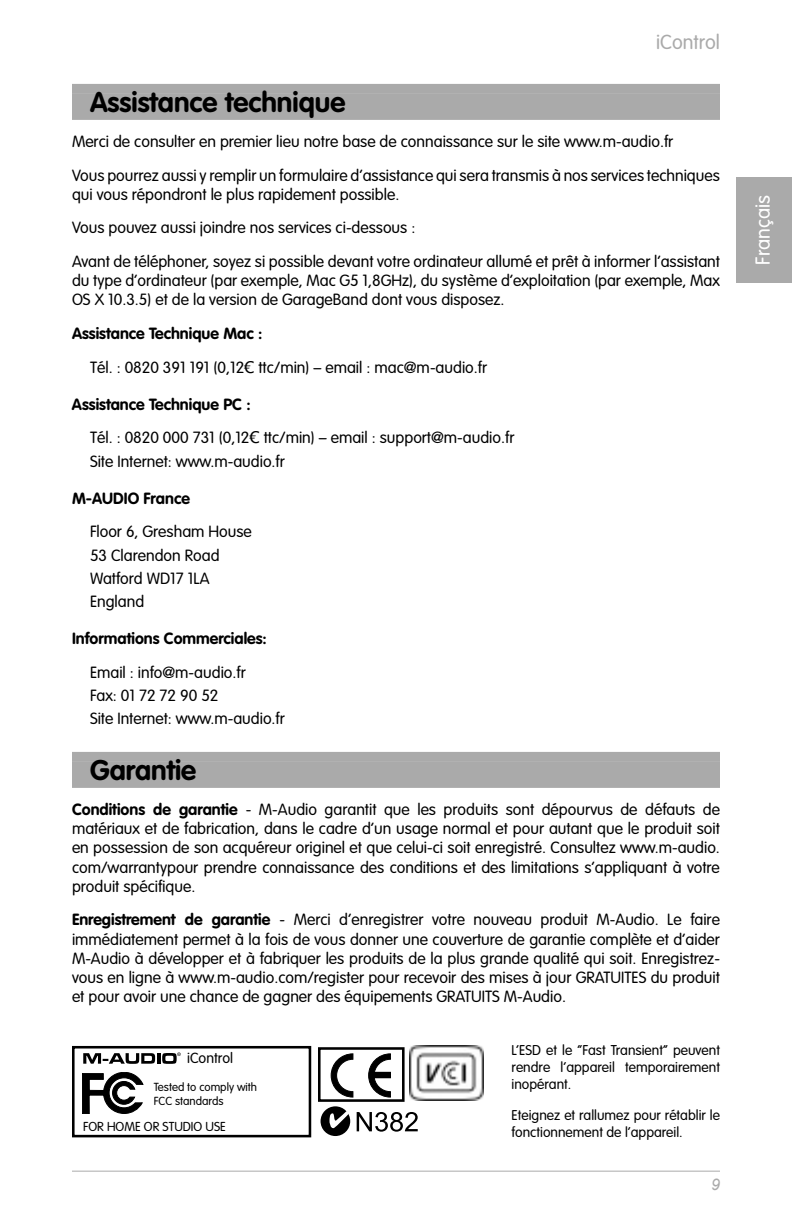
<style>
.page{position:relative;width:792px;height:1224px;background:#fff}
.page>*{position:absolute;margin:0;border:0;box-sizing:border-box;transform-origin:0 0}
.t1{font:700 28px "VAG Rounded";color:#000}
.t2{font:300 20px "VAG Rounded";color:#aaa}
.t3{font:300 20px "VAG Rounded";color:#fff}
.t4{font:300 16px/19.2px "VAG Rounded";color:#000}
.t5{font:700 16px "VAG Rounded";color:#000}
.t6{font:italic 16px "Arial";color:#aaa}
.t7{font:300 14.4px "VAG Rounded";color:#000}
.t8{font:300 14px/16.8px "VAG Rounded";color:#000;text-align:justify}
.t9{font:300 12.8px "VAG Rounded";color:#000}
.t10{font:300 11.6px/14px "VAG Rounded";color:#000}
.s1{font-weight:700}
.s2{font-family:"Verdana";font-weight:400}
</style>
<div class="page">
<hr style="left:72px;top:1171px;width:648px;height:1px;background:#aaa">
<div style="left:736px;top:177px;width:56px;height:105px;background:#aaa"></div>
<div style="left:72px;top:84px;width:648px;height:10px;background:#aaa"></div>
<div style="left:72px;top:94px;width:648px;height:26px;background:#aaa"></div>
<div style="left:72px;top:752px;width:648px;height:10px;background:#aaa"></div>
<div style="left:72px;top:762px;width:648px;height:26px;background:#aaa"></div>
<svg style="left:83px;top:1052px;width:98px;height:12px"></svg>
<svg style="left:82px;top:1072px;width:61px;height:42px"></svg>
<div style="left:72px;top:1046px;width:239px;height:91px;border:3px solid #000"></div>
<svg style="left:330px;top:1053px;width:61px;height:45px"></svg>
<div style="left:373px;top:1072px;width:17px;height:6px;background:#000"></div>
<div style="left:318px;top:1047px;width:87px;height:55px;border:3px solid #000"></div>
<div style="left:321px;top:1106px;width:29px;height:30px;background:#000;border-radius:50%"></div>
<svg style="left:329px;top:1108px;width:21px;height:21px"></svg>
<svg style="left:357px;top:1112px;width:61px;height:20px"></svg>
<img style="left:410px;top:1046px;width:74px;height:55px">
<p class="t2" style="left:656px;top:30px;width:65px">iControl</p>
<h1 class="t1" style="left:90px;top:86px;width:257px">Assistance technique</h1>
<p class="t4" style="left:72px;top:125px;width:649px;line-height:33.6px">Merci de consulter en premier lieu notre base de connaissance sur le site www.m-audio.fr<br>Vous pourrez aussi y remplir un formulaire d’assistance qui sera transmis à nos services techniques</p>
<p class="t4" style="left:72px;top:177px;width:650px;line-height:33.6px">qui vous répondront le plus rapidement possible.<br>Vous pouvez aussi joindre nos services ci-dessous :<br>Avant de téléphoner, soyez si possible devant votre ordinateur allumé et prêt à informer l’assistant</p>
<p class="t4" style="left:72px;top:271px;width:649px">du type d’ordinateur (par exemple, Mac G5 1,8GHz), du système d’exploitation (par exemple, Max<br>OS X 10.3.5) et de la version de GarageBand dont vous disposez.</p>
<p class="t4" style="left:90px;top:317px;width:399px;line-height:33.6px;text-indent:-18px"><span class="s1">Assistance Technique Mac :<br></span>Tél. : 0820 391 191 (0,12<span class="s2">€</span> ttc/min) – email : mac@m-audio.fr</p>
<p class="t4" style="left:90px;top:387px;width:426px;line-height:33.6px;text-indent:-18px"><span class="s1">Assistance Technique PC :<br></span>Tél. : 0820 000 731 (0,12<span class="s2">€</span> ttc/min) – email : support@m-audio.fr</p>
<p class="t4" style="left:90px;top:451px;width:196px">Site Internet: www.m-audio.fr</p>
<p class="t5" style="left:72px;top:489px;width:120px">M-AUDIO France</p>
<p class="t4" style="left:90px;top:520px;width:163px;line-height:23.2px">Floor 6, Gresham House<br>53 Clarendon Road<br>Watford WD17 1LA<br>England</p>
<p class="t5" style="left:72px;top:629px;width:196px">Informations Commerciales:</p>
<p class="t4" style="left:90px;top:661px;width:196px;line-height:23.2px">Email : info@m-audio.fr<br>Fax: 01 72 72 90 52<br>Site Internet: www.m-audio.fr</p>
<h1 class="t1" style="left:90px;top:754px;width:108px">Garantie</h1>
<p class="t4" style="left:72px;top:800px;width:650px;text-align:justify"><span class="s1">Conditions de garantie</span> - M-Audio garantit que les produits sont dépourvus de défauts de matériaux et de fabrication, dans le cadre d’un usage normal et pour autant que le produit soit en possession de son acquéreur originel et que celui-ci soit enregistré. Consultez www.m-audio. com/warrantypour prendre connaissance des conditions et des limitations s’appliquant à votre produit spécifique.</p>
<p class="t4" style="left:72px;top:910px;width:650px;text-align:justify"><span class="s1">Enregistrement de garantie</span> - Merci d’enregistrer votre nouveau produit M-Audio. Le faire immédiatement permet à la fois de vous donner une couverture de garantie complète et d’aider M-Audio à développer et à fabriquer les produits de la plus grande qualité qui soit. Enregistrez&shy;vous en ligne à www.m-audio.com/register pour recevoir des mises à jour GRATUITES du produit et pour avoir une chance de gagner des équipements GRATUITS M-Audio.</p>
<p class="t7" style="left:187px;top:1050px;width:48px">iControl</p>
<p class="t10" style="left:154px;top:1080px;width:105px">Tested to comply with<br>FCC standards</p>
<p class="t9" style="left:83px;top:1119px;width:144px">FOR HOME OR STUDIO USE</p>
<p class="t8" style="left:512px;top:1042px;width:210px">L’ESD et le “Fast Transient” peuvent rendre l’appareil temporairement inopérant.</p>
<p class="t8" style="left:512px;top:1106px;width:210px">Eteignez et rallumez pour rétablir le fonctionnement de l’appareil.</p>
<p class="t6" style="left:711px;top:1175px;width:10px">9</p>
<p class="t3" style="left:751px;top:265px;width:71px;rotate:-90deg">Français</p>
</div>
